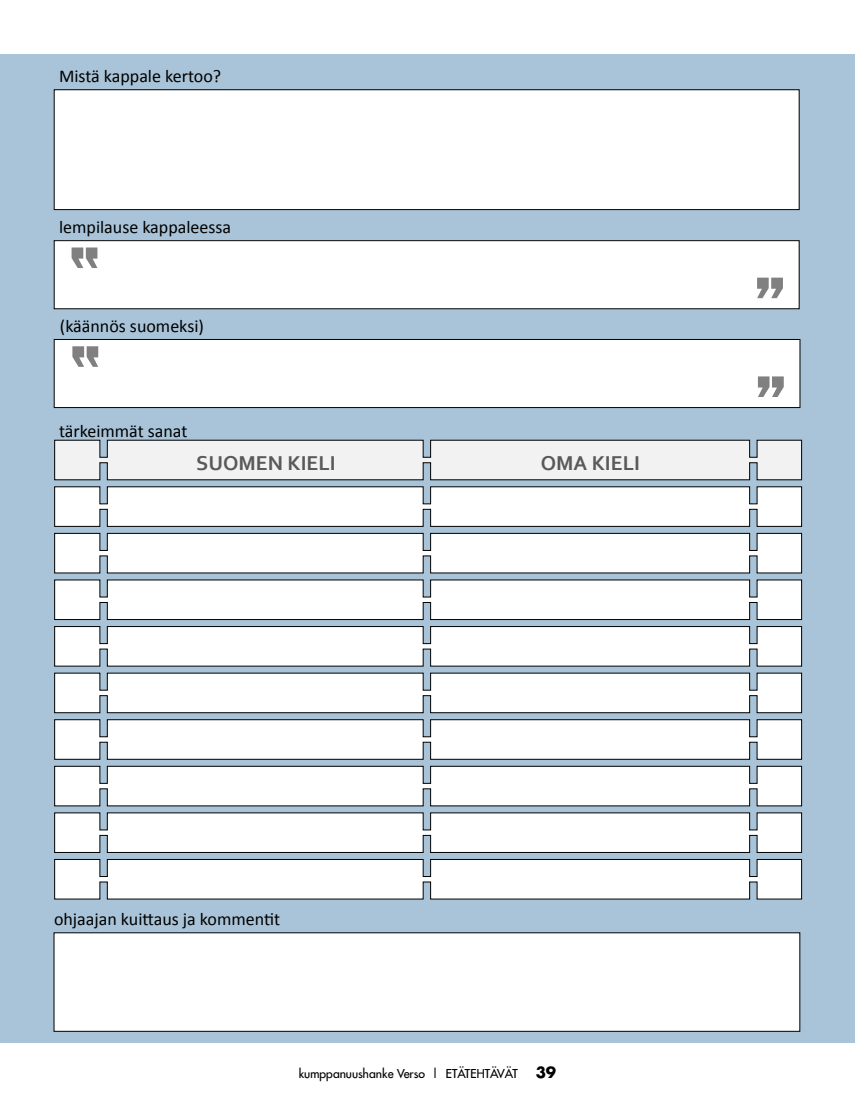
<style>
.page{position:relative;width:855px;height:1098px;background:#fff}
.page>*{position:absolute;margin:0;border:0;box-sizing:border-box;transform-origin:0 0}
.t1{font:800 72px "Franklin Gothic";color:#808080}
.t2{font:700 21px "Corbel";color:#58595b}
.t3{font:18px "Calibri";color:#000}
.t4{font:12px "Futura 2";color:#000}
.s1{font-family:"Futura LT";font-weight:700;font-size:15px}
</style>
<div class="page">
<div style="left:0;top:55px;width:855px;height:987px;background:#a9c4d8"></div>
<div style="left:54px;top:932px;width:746px;height:99px;background:#fff"></div>
<div style="left:54px;top:90px;width:745px;height:119px;background:#fff"></div>
<div style="left:54px;top:89px;width:745px;height:121px;border:1px solid #000"></div>
<div style="left:54px;top:240px;width:745px;height:68px;background:#fff"></div>
<div style="left:54px;top:240px;width:745px;height:69px;border:1px solid #000"></div>
<div style="left:54px;top:339px;width:746px;height:68px;background:#fff"></div>
<div style="left:54px;top:339px;width:746px;height:69px;border:1px solid #000"></div>
<svg style="left:54px;top:486px;width:748px;height:87px;background:#e9ecee"></svg>
<svg style="left:54px;top:579px;width:748px;height:87px;background:#eaecee"></svg>
<svg style="left:54px;top:672px;width:748px;height:87px;background:#eaedee"></svg>
<svg style="left:54px;top:765px;width:748px;height:87px;background:#eaedef"></svg>
<svg style="left:54px;top:859px;width:748px;height:40px;background:#f1f2f2"></svg>
<svg style="left:54px;top:439px;width:748px;height:41px;background:#e2e3e4"></svg>
<p class="t3" style="left:59px;top:65px;width:164px">Mistä kappale kertoo?</p>
<p class="t3" style="left:59px;top:215px;width:174px">lempilause kappaleessa</p>
<p class="t3" style="left:60px;top:314px;width:146px">(käännös suomeksi)</p>
<p class="t3" style="left:59px;top:419px;width:130px">tärkeimmät sanat</p>
<p class="t2" style="left:196px;top:449px;width:141px">SUOMEN KIELI</p>
<p class="t2" style="left:541px;top:449px;width:100px">OMA KIELI</p>
<h1 class="t1" style="left:753px;top:255px;width:34px">”</h1>
<h1 class="t1" style="left:754px;top:353px;width:34px">”</h1>
<p class="t3" style="left:54px;top:907px;width:228px">ohjaajan kuittaus ja kommentit</p>
<p class="t4" style="left:299px;top:1064px;width:259px">kumppanuushanke Verso | ETÄTEHTÄVÄT <span class="s1">39</span></p>
</div>
